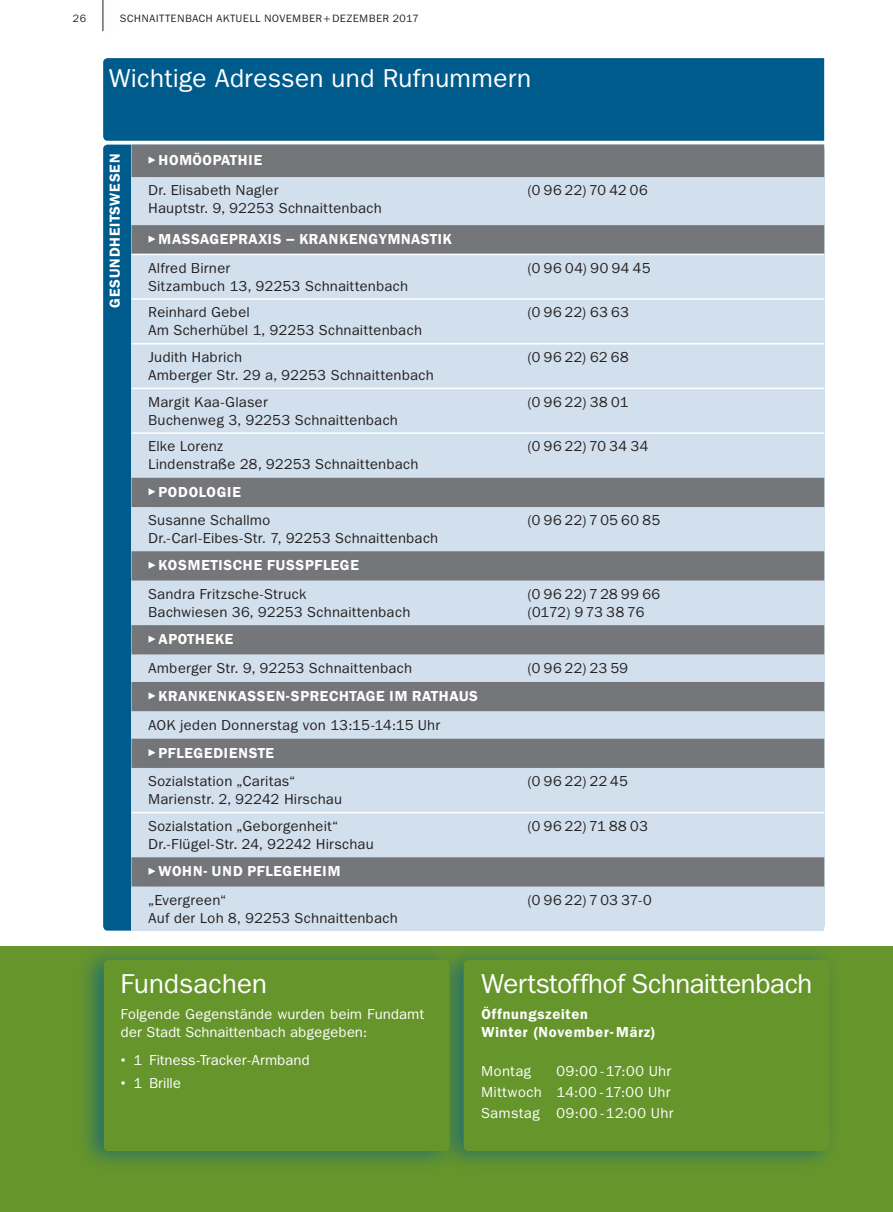
<style>
.page{position:relative;width:893px;height:1212px;background:#fff}
.page>*{position:absolute;margin:0;border:0;box-sizing:border-box;transform-origin:0 0}
.t1{font:27px "Franklin ITCBQ";letter-spacing:.01em;color:#fff}
.t2{font:27px "Franklin ITCBQ";letter-spacing:.03em;color:#fff}
.t3{font:25.5px "Franklin ITCBQ";letter-spacing:.04em;color:#fff}
.t4{font:14.25px/18px "Franklin ITCBQ";letter-spacing:.05em;color:#231f20}
.t5{font:600 14.25px/18px "Franklin ITCBQ";letter-spacing:.05em;color:#fff}
.t6{font:14.25px/18px "Franklin ITCBQ";letter-spacing:.04em;color:#fff}
.t7{font:14.25px/21px "Franklin ITCBQ";letter-spacing:.06em;color:#fff}
.t8{font:14.25px/18px "Franklin ITCBQ";letter-spacing:.015em;color:#231f20}
.t9{font:10.5px "Franklin ITCBQ";letter-spacing:.07em;color:#231f20}
</style>
<div class="page">
<hr style="left:103px;top:0;width:1px;height:31px;background:#231f20">
<div style="left:0;top:946px;width:893px;height:266px;background:#66952c"></div>
<div style="left:103px;top:145px;width:721px;height:785px;background:#005b8d;border-radius:4px"></div>
<div style="left:132px;top:145px;width:692px;height:785px;background:#d2e0ed"></div>
<div style="left:103px;top:58px;width:721px;height:83px;background:#005b8d"></div>
<div style="left:437px;top:943px;width:402px;height:229px;background:#005b8d;opacity:.64"></div>
<div style="left:464px;top:960px;width:365px;height:191px;background:#66952c;border-radius:4px"></div>
<svg style="left:132px;top:145px;width:692px;height:741px"></svg>
<svg style="left:132px;top:225px;width:692px;height:429px"></svg>
<hr style="left:132px;top:432px;width:378px;height:2px;background:#fff">
<hr style="left:510px;top:432px;width:314px;height:2px;background:#fff">
<hr style="left:132px;top:298px;width:378px;height:2px;background:#fff">
<hr style="left:510px;top:298px;width:314px;height:2px;background:#fff">
<hr style="left:132px;top:812px;width:378px;height:1px;background:#fff">
<hr style="left:510px;top:812px;width:314px;height:1px;background:#fff">
<hr style="left:132px;top:254px;width:378px;height:1px;background:#fff">
<hr style="left:510px;top:254px;width:314px;height:1px;background:#fff">
<hr style="left:132px;top:343px;width:378px;height:1px;background:#fff">
<hr style="left:510px;top:343px;width:314px;height:1px;background:#fff">
<hr style="left:132px;top:388px;width:378px;height:1px;background:#fff">
<hr style="left:510px;top:388px;width:314px;height:1px;background:#fff">
<div style="left:139px;top:149px;width:32px;height:31px;background:#005b8d;opacity:.45"></div>
<svg style="left:149px;top:157px;width:7px;height:7px"></svg>
<div style="left:139px;top:228px;width:32px;height:31px;background:#005b8d;opacity:.45"></div>
<svg style="left:149px;top:236px;width:7px;height:7px"></svg>
<div style="left:139px;top:480px;width:32px;height:32px;background:#005b8d;opacity:.45"></div>
<svg style="left:149px;top:488px;width:7px;height:7px"></svg>
<div style="left:139px;top:554px;width:32px;height:32px;background:#005b8d;opacity:.45"></div>
<svg style="left:149px;top:562px;width:7px;height:7px"></svg>
<div style="left:139px;top:628px;width:32px;height:31px;background:#005b8d;opacity:.45"></div>
<svg style="left:149px;top:635px;width:7px;height:8px"></svg>
<div style="left:139px;top:684px;width:32px;height:32px;background:#005b8d;opacity:.45"></div>
<svg style="left:149px;top:692px;width:7px;height:7px"></svg>
<div style="left:139px;top:741px;width:32px;height:32px;background:#005b8d;opacity:.45"></div>
<svg style="left:149px;top:749px;width:7px;height:7px"></svg>
<div style="left:139px;top:860px;width:32px;height:31px;background:#005b8d;opacity:.45"></div>
<svg style="left:149px;top:868px;width:7px;height:7px"></svg>
<div style="left:77px;top:943px;width:383px;height:229px;background:#005b8d;opacity:.64"></div>
<div style="left:104px;top:960px;width:346px;height:191px;background:#66952c;border-radius:4px"></div>
<p class="t9" style="left:73px;top:12px;width:15px">26</p>
<p class="t9" style="left:120px;top:12px;width:300px">SCHNAITTENBACH AKTUELL NOVEMBER+ DEZEMBER 2017</p>
<h2 class="t3" style="left:109px;top:63px;width:423px">Wichtige Adressen und Rufnummern</h2>
<p class="t5" style="left:106px;top:308px;width:155px;rotate:-90deg">GESUNDHEITSWESEN</p>
<p class="t5" style="left:159px;top:152px;width:105px">HOMÖOPATHIE</p>
<p class="t4" style="left:149px;top:182px;width:235px">Dr. Elisabeth Nagler<br>Hauptstr. 9, 92253 Schnaittenbach</p>
<p class="t4" style="left:527px;top:182px;width:122px">(0 96 22)70 42 06</p>
<p class="t5" style="left:159px;top:231px;width:295px">MASSAGEPRAXIS – KRANKENGYMNASTIK</p>
<p class="t4" style="left:149px;top:259px;width:261px">Alfred Birner<br>Sitzambuch 13, 92253 Schnaittenbach</p>
<p class="t4" style="left:527px;top:259px;width:125px">(0 96 04) 90 94 45</p>
<p class="t4" style="left:149px;top:304px;width:275px">Reinhard Gebel<br>Am Scherhübel 1, 92253 Schnaittenbach</p>
<p class="t4" style="left:527px;top:304px;width:104px">(0 96 22) 63 63</p>
<p class="t4" style="left:149px;top:348px;width:287px">Judith Habrich<br>Amberger Str. 29 a, 92253 Schnaittenbach</p>
<p class="t4" style="left:527px;top:348px;width:103px">(0 96 22) 62 68</p>
<p class="t4" style="left:149px;top:393px;width:251px">Margit Kaa-Glaser<br>Buchenweg 3, 92253 Schnaittenbach</p>
<p class="t4" style="left:527px;top:393px;width:103px">(0 96 22) 38 01</p>
<p class="t4" style="left:149px;top:438px;width:271px">Elke Lorenz<br>Lindenstraße 28, 92253 Schnaittenbach</p>
<p class="t4" style="left:527px;top:438px;width:123px">(0 96 22)70 34 34</p>
<p class="t5" style="left:159px;top:483px;width:84px">PODOLOGIE</p>
<p class="t4" style="left:149px;top:511px;width:291px">Susanne Schallmo<br>Dr.-Carl-Eibes-Str. 7, 92253 Schnaittenbach</p>
<p class="t4" style="left:527px;top:511px;width:135px">(0 96 22)7 05 60 85</p>
<p class="t5" style="left:159px;top:557px;width:202px">KOSMETISCHE FUSSPFLEGE</p>
<p class="t4" style="left:149px;top:585px;width:263px">Sandra Fritzsche-Struck<br>Bachwiesen 36, 92253 Schnaittenbach</p>
<p class="t8" style="left:527px;top:585px;width:135px">(0 96 22)7 28 99 66 (0172) 9 73 38 76</p>
<p class="t5" style="left:159px;top:631px;width:76px">APOTHEKE</p>
<p class="t4" style="left:149px;top:660px;width:265px">Amberger Str. 9, 92253 Schnaittenbach</p>
<p class="t4" style="left:527px;top:660px;width:103px">(0 96 22) 23 59</p>
<p class="t5" style="left:159px;top:687px;width:321px">KRANKENKASSEN-SPRECHTAGE IM RATHAUS</p>
<p class="t4" style="left:149px;top:717px;width:293px">AOK jeden Donnerstag von 13:15-14:15 Uhr</p>
<p class="t5" style="left:159px;top:744px;width:117px">PFLEGEDIENSTE</p>
<p class="t4" style="left:149px;top:772px;width:195px">Sozialstation „Caritas“<br>Marienstr. 2, 92242 Hirschau</p>
<p class="t4" style="left:527px;top:772px;width:102px">(0 96 22) 22 45</p>
<p class="t4" style="left:149px;top:817px;width:227px">Sozialstation „Geborgenheit“<br>Dr.-Flügel-Str. 24, 92242 Hirschau</p>
<p class="t4" style="left:527px;top:817px;width:123px">(0 96 22)71 88 03</p>
<p class="t5" style="left:159px;top:863px;width:183px">WOHN- UND PFLEGEHEIM</p>
<p class="t4" style="left:149px;top:891px;width:250px">„Evergreen“<br>Auf der Loh 8, 92253 Schnaittenbach</p>
<p class="t4" style="left:527px;top:891px;width:126px">(0 96 22)7 03 37-0</p>
<h1 class="t2" style="left:121px;top:968px;width:147px">Fundsachen</h1>
<p class="t6" style="left:121px;top:1005px;width:305px">Folgende Gegenstände wurden beim Fundamt der Stadt Schnaittenbach abgegeben:</p>
<p class="t6" style="left:121px;top:1052px;width:190px">• 1 Fitness-Tracker-Armband</p>
<p class="t6" style="left:121px;top:1074px;width:61px">• 1 Brille</p>
<h1 class="t1" style="left:481px;top:968px;width:332px">Wertstoffhof Schnaittenbach</h1>
<p class="t5" style="left:481px;top:1005px;width:176px">Öffnungszeiten<br>Winter (November- März)</p>
<p class="t6" style="left:481px;top:1062px;width:51px">Montag</p>
<p class="t7" style="left:481px;top:1061px;width:194px;text-indent:75px">09:00-17:00 Uhr<br>Mittwoch 14:00-17:00 Uhr<br>Samstag 09:00-12:00 Uhr</p>
</div>
